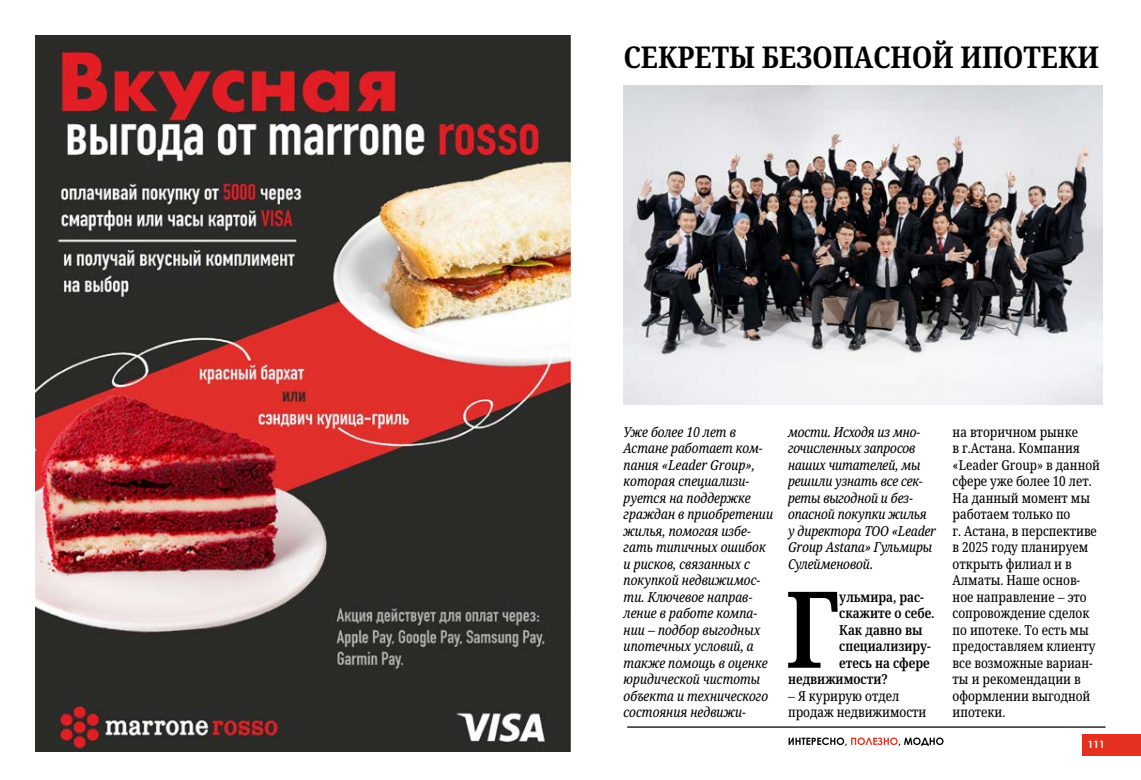
<style>
.page{position:relative;width:1141px;height:780px;background:#fff}
.page>*{position:absolute;margin:0;border:0;box-sizing:border-box;transform-origin:0 0}
.t1{font:600 106.12px "Noto Serif Condensed";color:#000}
.t2{font:700 30px "Noto Serif Condensed";color:#000}
.t3{font:italic 13.75px/16.5px "Noto Serif Condensed";color:#000}
.t4{font:13.75px/16.5px "Noto Serif Condensed";color:#000}
.t5{font:600 13.75px "Noto Serif Condensed";color:#000}
.t6{font:700 10px "Century Gothic";color:#fff}
</style>
<div class="page">
<div style="left:1083px;top:734px;width:58px;height:21px;background:#e63020"></div>
<hr style="left:627px;top:726px;width:479px;height:1px;background:#000">
<svg style="left:789px;top:737px;width:155px;height:9px"></svg>
<img style="left:624px;top:85px;width:478px;height:319px">
<img style="left:35px;top:35px;width:535px;height:716px">
<h2 class="t2" style="left:624px;top:36px;width:477px">СЕКРЕТЫ БЕЗОПАСНОЙ ИПОТЕКИ</h2>
<p class="t3" style="left:624px;top:424px;width:151px">Уже более 10 лет в<br>Астане работает ком&shy;пания «Leader Group», которая специализи&shy;руется на поддержке граждан в приобретении жилья, помогая избе&shy;гать типичных ошибок и рисков, связанных с покупкой недвижимос&shy;ти. Ключевое направ&shy;ление в работе компа&shy;нии – подбор выгодных ипотечных условий, а также помощь в оценке юридической чистоты объекта и технического состояния недвижи-</p>
<p class="t3" style="left:788px;top:424px;width:149px">мости. Исходя из мно&shy;гочисленных запросов наших читателей, мы решили узнать все сек&shy;реты выгодной и без&shy;опасной покупки жилья у директора ТОО «Leader<br>Group Astana» Гульмиры<br>Сулейменовой.</p>
<h1 class="t1" style="left:785px;top:555px;width:56px">Г</h1>
<p class="t5" style="left:839px;top:587px;width:86px">ульмира, рас-</p>
<p class="t5" style="left:839px;top:603px;width:97px">скажите о себе.</p>
<p class="t5" style="left:839px;top:620px;width:85px">Как давно вы</p>
<p class="t5" style="left:839px;top:636px;width:93px">специализиру-</p>
<p class="t5" style="left:839px;top:653px;width:92px">етесь на сфере</p>
<p class="t5" style="left:788px;top:669px;width:101px">недвижимости?</p>
<p class="t4" style="left:788px;top:688px;width:140px">– Я курирую отдел продаж недвижимости</p>
<p class="t4" style="left:953px;top:424px;width:149px">на вторичном рынке<br>в г.Астана. Компания «Leader Group» в данной сфере уже более 10 лет.<br>На данный момент мы работаем только по<br>г. Астана, в перспективе в 2025 году планируем открыть филиал и в<br>Алматы. Наше основ&shy;ное направление – это сопровождение сделок по ипотеке. То есть мы предоставляем клиенту все возможные вариан&shy;ты и рекомендации в оформлении выгодной ипотеки.</p>
<p class="t6" style="left:1088px;top:737px;width:18px">111</p>
</div>
